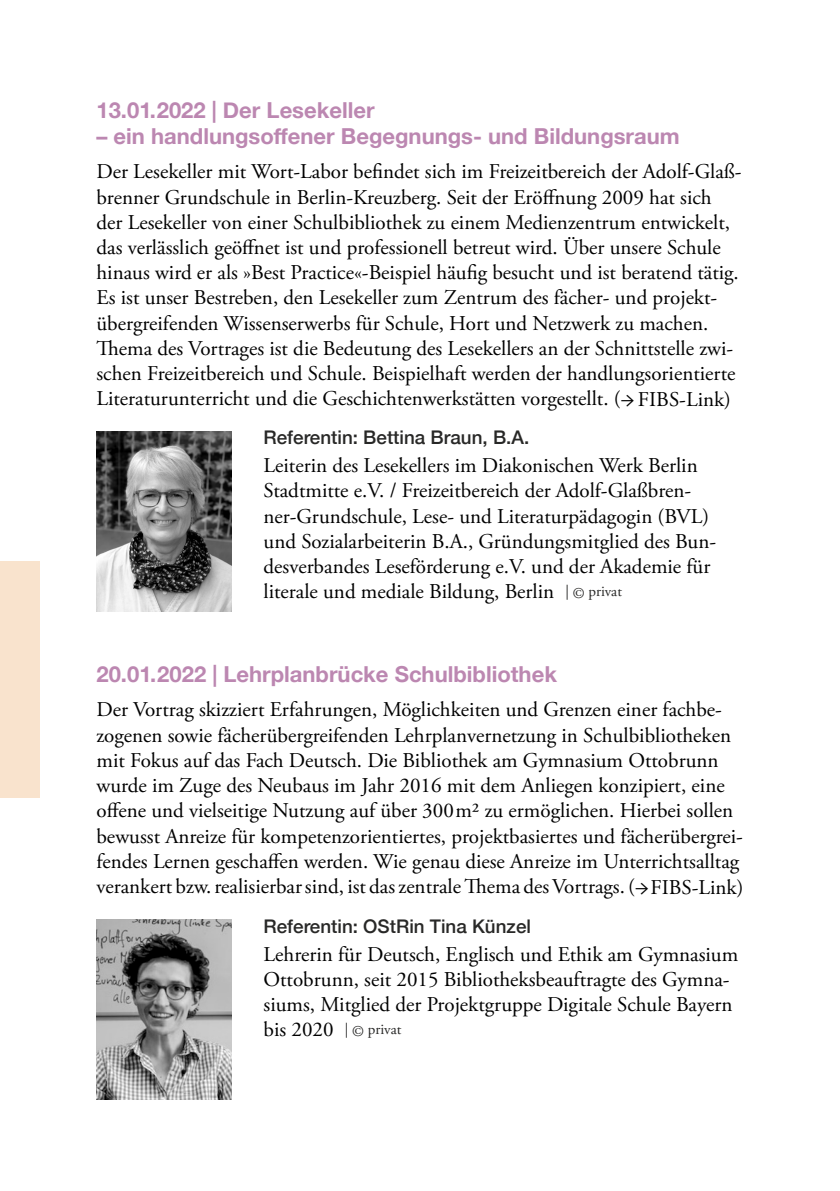
<style>
.page{position:relative;width:840px;height:1191px;background:#fff}
.page>*{position:absolute;margin:0;border:0;box-sizing:border-box;transform-origin:0 0}
.t1{font:700 22px "Helvetica Neue";color:#bc87b1}
.t2{font:21px/25.2px "Adobe Garamond Pro";color:#000}
.t3{font:500 18.8px "Helvetica Neue";color:#282827}
.t4{font:15px "Adobe Garamond Pro";color:#282827}
.s1{font-family:"Minion Pro"}
.s2{font-size:15px;color:#282827}
.s3{font-size:21px;color:#000}
</style>
<div class="page">
<img style="left:96px;top:432px;width:136px;height:179px">
<img style="left:96px;top:919px;width:136px;height:180px">
<div style="left:0;top:561px;width:40px;height:237px;background:#f9e3cd"></div>
<p class="t1" style="left:96px;top:93px;width:279px">13.01.2022 | Der Lesekeller</p>
<p class="t1" style="left:96px;top:119px;width:584px">– ein handlungsoffener Begegnungs- und Bildungsraum</p>
<p class="t2" style="left:96px;top:160px;width:646px">Der Lesekeller mit Wort-Labor befindet sich im Freizeitbereich der Adolf-Glaß&shy;brenner Grundschule in Berlin-Kreuzberg. Seit der Eröffnung 2009 hat sich der Lesekeller von einer Schulbibliothek zu einem Medienzentrum entwickelt, das verlässlich geöffnet ist und professionell betreut wird. Über unsere Schule hinaus wird er als »Best Practice«-Beispiel häufig besucht und ist beratend tätig.<br>Es ist unser Bestreben, den Lesekeller zum Zentrum des fächer- und projekt&shy;übergreifenden Wissenserwerbs für Schule, Hort und Netzwerk zu machen.<br>Thema des Vortrages ist die Bedeutung des Lesekellers an der Schnittstelle zwi&shy;schen Freizeitbereich und Schule. Beispielhaft werden der handlungsorientierte Literaturunterricht und die Geschichtenwerkstätten vorgestellt. (<span class="s1">→</span> FIBS-Link)</p>
<p class="t3" style="left:263px;top:422px;width:267px">Referentin: Bettina Braun, B.A.</p>
<p class="t2" style="left:263px;top:454px;width:454px">Leiterin des Lesekellers im Diakonischen Werk Berlin Stadtmitte e.V. / Freizeitbereich der Adolf-Glaßbren&shy;ner-Grundschule, Lese- und Literaturpädagogin (BVL) und Sozialarbeiterin B.A., Gründungsmitglied des Bun&shy;desverbandes Leseförderung e.V. und der Akademie für literale und mediale Bildung, Berlin <span class="s2">| © privat</span></p>
<p class="t1" style="left:96px;top:657px;width:461px">20.01.2022 | Lehrplanbrücke Schulbibliothek</p>
<p class="t2" style="left:96px;top:698px;width:647px">Der Vortrag skizziert Erfahrungen, Möglichkeiten und Grenzen einer fachbe&shy;zogenen sowie fächerübergreifenden Lehrplanvernetzung in Schulbibliotheken mit Fokus auf das Fach Deutsch. Die Bibliothek am Gymnasium Ottobrunn wurde im Zuge des Neubaus im Jahr 2016 mit dem Anliegen konzipiert, eine offene und vielseitige Nutzung auf über 300 m2 zu ermöglichen. Hierbei sollen bewusst Anreize für kompetenzorientiertes, projektbasiertes und fächerübergrei&shy;fendes Lernen geschaffen werden. Wie genau diese Anreize im Unterrichtsalltag</p>
<p class="t2" style="left:96px;top:874px;width:648px">verankert bzw. realisierbar sind, ist das zentrale Thema des Vortrags. (<span class="s1">→</span> FIBS-Link)</p>
<p class="t3" style="left:263px;top:911px;width:269px">Referentin: OStRin Tina Künzel</p>
<p class="t2" style="left:263px;top:942px;width:476px">Lehrerin für Deutsch, Englisch und Ethik am Gymnasium<br>Ottobrunn, seit 2015 Bibliotheksbeauftragte des Gymna&shy;siums, Mitglied der Projektgruppe Digitale Schule Bayern</p>
<p class="t4" style="left:263px;top:1020px;width:139px"><span class="s3">bis 2020</span> | © privat</p>
</div>
